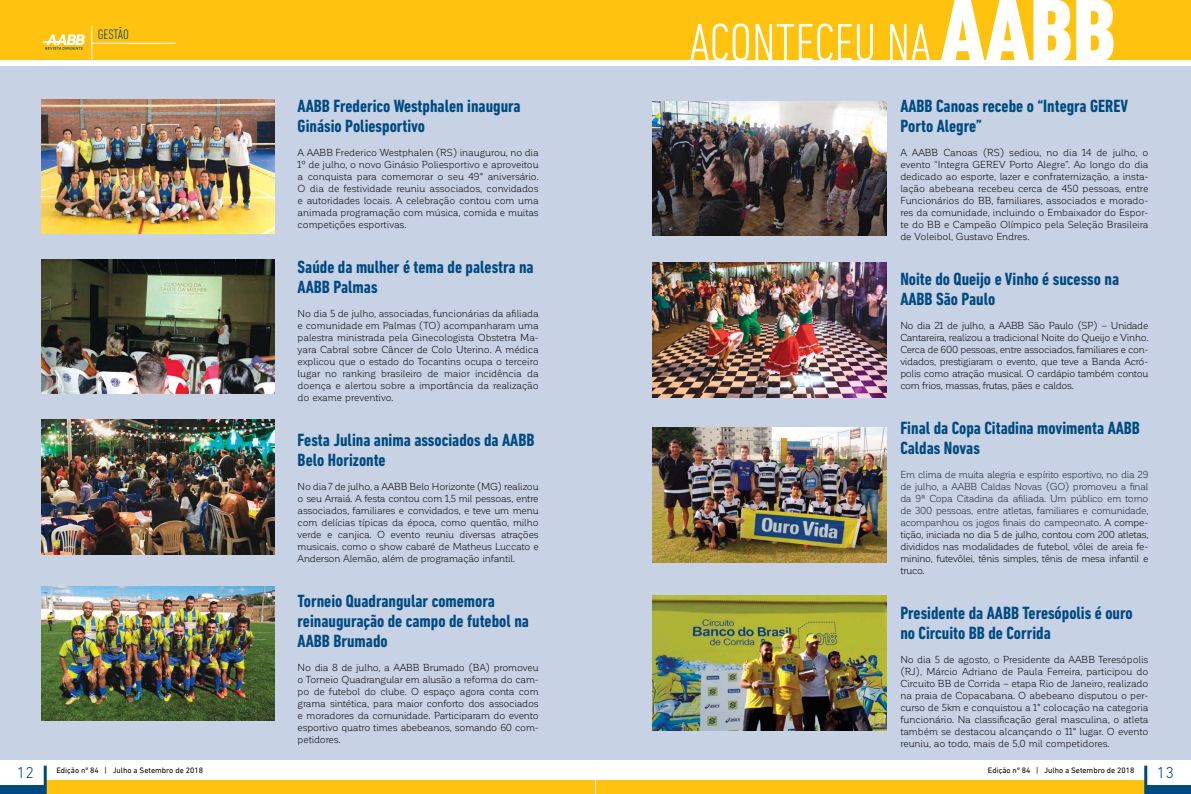
<style>
.page{position:relative;width:1191px;height:794px;background:#fff}
.page>*{position:absolute;margin:0;border:0;box-sizing:border-box;transform-origin:0 0}
.t1{font:300 condensed 54px "DIN Next LT Pro";color:#fff}
.t2{font:700 condensed 18px/20px "DIN Next LT Pro";color:#004a80}
.t3{font:300 16px "DIN Next LT Pro";color:#004a80}
.t4{font:300 condensed 14px "DIN Next LT Pro";letter-spacing:-.01em;color:#004a80}
.t5{font:10px/12px "Corporative Soft";letter-spacing:-.02em;color:#000;text-align:justify}
.t6{font:10px/12px "Corporative Soft";letter-spacing:-.035em;color:#1d2129;text-align:justify}
.t7{font:8px "DIN Next LT Pro";color:#000}
.s1{font-weight:800;font-size:92px}
.s2{color:#000}
</style>
<div class="page">
<div style="left:45px;top:780px;width:550px;height:14px;background:#ffc20e"></div>
<hr style="left:44px;top:765px;width:3px;height:29px;background:#004a80">
<div style="left:0;top:785px;width:45px;height:9px;background:#004a80"></div>
<div style="left:596px;top:780px;width:549px;height:14px;background:#ffc20e"></div>
<hr style="left:1144px;top:765px;width:3px;height:29px;background:#004a80">
<div style="left:1145px;top:785px;width:46px;height:9px;background:#004a80"></div>
<div style="left:0;top:66px;width:1191px;height:693px;background:#c7d2e4"></div>
<div style="left:0;top:0;width:1191px;height:59px;background:#ffc20e"></div>
<svg style="left:43px;top:34px;width:42px;height:16px"></svg>
<hr style="left:91px;top:26px;width:1px;height:34px;background:#fff">
<hr style="left:92px;top:43px;width:84px;height:1px;background:#fff">
<img style="left:41px;top:99px;width:234px;height:135px">
<img style="left:41px;top:259px;width:234px;height:135px">
<img style="left:41px;top:420px;width:234px;height:134px">
<img style="left:41px;top:586px;width:234px;height:134px">
<img style="left:652px;top:101px;width:234px;height:135px">
<img style="left:652px;top:263px;width:234px;height:134px">
<img style="left:652px;top:427px;width:234px;height:135px">
<img style="left:652px;top:595px;width:234px;height:135px">
<h3 class="t4" style="left:98px;top:26px;width:33px">GESTÃO</h3>
<h2 class="t2" style="left:298px;top:96px;width:224px">AABB Frederico Westphalen inaugura<br>Ginásio Poliesportivo</h2>
<p class="t5" style="left:298px;top:146px;width:243px">A AABB Frederico Westphalen (RS) inaugurou, no dia 1º de julho, o novo Ginásio Poliesportivo e aproveitou a conquista para comemorar o seu 49° aniversário.<br>O dia de festividade reuniu associados, convidados e autoridades locais. A celebração contou com uma animada programação com música, comida e muitas competições esportivas.</p>
<h2 class="t2" style="left:298px;top:257px;width:237px">Saúde da mulher é tema de palestra na<br>AABB Palmas</h2>
<p class="t5" style="left:298px;top:307px;width:243px">No dia 5 de julho, associadas, funcionárias da afiliada e comunidade em Palmas (TO) acompanharam uma palestra ministrada pela Ginecologista Obstetra Ma&shy;yara Cabral sobre Câncer de Colo Uterino. A médica explicou que o estado do Tocantins ocupa o terceiro lugar no ranking brasileiro de maior incidência da doença e alertou sobre a importância da realização do exame preventivo.</p>
<h2 class="t2" style="left:298px;top:430px;width:238px">Festa Julina anima associados da AABB<br>Belo Horizonte</h2>
<p class="t5" style="left:298px;top:480px;width:243px">No dia 7 de julho, a AABB Belo Horizonte (MG) realizou o seu Arraiá. A festa contou com 1,5 mil pessoas, entre associados, familiares e convidados, e teve um menu com delícias típicas da época, como quentão, milho verde e canjica. O evento reuniu diversas atrações musicais, como o show cabaré de Matheus Luccato e Anderson Alemão, além de programação infantil.</p>
<h2 class="t2" style="left:298px;top:591px;width:233px">Torneio Quadrangular comemora reinauguração de campo de futebol na<br>AABB Brumado</h2>
<p class="t5" style="left:298px;top:661px;width:243px">No dia 8 de julho, a AABB Brumado (BA) promoveu o Torneio Quadrangular em alusão a reforma do cam&shy;po de futebol do clube. O espaço agora conta com grama sintética, para maior conforto dos associados e moradores da comunidade. Participaram do evento esportivo quatro times abebeanos, somando 60 com&shy;petidores.</p>
<h1 class="t1" style="left:689px;top:12px;width:428px">ACONTECEU NA <span class="s1">AABB</span></h1>
<h2 class="t2" style="left:900px;top:96px;width:229px">AABB Canoas recebe o “Integra GEREV<br>Porto Alegre”</h2>
<p class="t5" style="left:900px;top:146px;width:250px">A AABB Canoas (RS) sediou, no dia 14 de julho, o evento “Integra GEREV Porto Alegre”. Ao longo do dia dedicado ao esporte, lazer e confraternização, a insta&shy;lação abebeana recebeu cerca de 450 pessoas, entre Funcionários do BB, familiares, associados e morado&shy;res da comunidade, incluindo o Embaixador do Espor&shy;te do BB e Campeão Olímpico pela Seleção Brasileira de Voleibol, Gustavo Endres.</p>
<h2 class="t2" style="left:900px;top:269px;width:220px">Noite do Queijo e Vinho é sucesso na<br>AABB São Paulo</h2>
<p class="t5" style="left:900px;top:319px;width:250px">No dia 21 de julho, a AABB São Paulo (SP) – Unidade Cantareira, realizou a tradicional Noite do Queijo e Vinho.<br>Cerca de 600 pessoas, entre associados, familiares e con&shy;vidados, prestigiaram o evento, que teve a Banda Acró&shy;polis como atração musical. O cardápio também contou com frios, massas, frutas, pães e caldos.</p>
<h2 class="t2" style="left:900px;top:418px;width:241px">Final da Copa Citadina movimenta AABB<br>Caldas Novas</h2>
<p class="t6" style="left:900px;top:468px;width:250px">Em clima de muita alegria e espírito esportivo, no dia 29 de julho, a AABB Caldas Novas (GO) promoveu a final da 9ª Copa Citadina da afiliada. Um público em torno de 300 pessoas, entre atletas, familiares e comunidade, acompanhou os jogos finais do campeonato. <span class="s2">A compe&shy;tição, iniciada no dia 5 de julho, contou com 200 atletas, divididos nas modalidades de futebol, vôlei de areia fe&shy;minino, futevôlei, tênis simples, tênis de mesa infantil e truco.</span></p>
<h2 class="t2" style="left:900px;top:603px;width:234px">Presidente da AABB Teresópolis é ouro no Circuito BB de Corrida</h2>
<p class="t5" style="left:900px;top:653px;width:250px">No dia 5 de agosto, o Presidente da AABB Teresópolis (RJ), Márcio Adriano de Paula Ferreira, participou do Circuito BB de Corrida – etapa Rio de Janeiro, realizado na praia de Copacabana. O abebeano disputou o per&shy;curso de 5km e conquistou a 1° colocação na categoria funcionário. Na classificação geral masculina, o atleta também se destacou alcançando o 11° lugar. O evento reuniu, ao todo, mais de 5,0 mil competidores.</p>
<h3 class="t3" style="left:17px;top:763px;width:19px">12</h3>
<p class="t7" style="left:988px;top:765px;width:148px">Edição nº 84 | Julho a Setembro de 2018</p>
<h3 class="t3" style="left:1157px;top:763px;width:19px">13</h3>
<p class="t7" style="left:56px;top:765px;width:148px">Edição nº 84 | Julho a Setembro de 2018</p>
</div>
